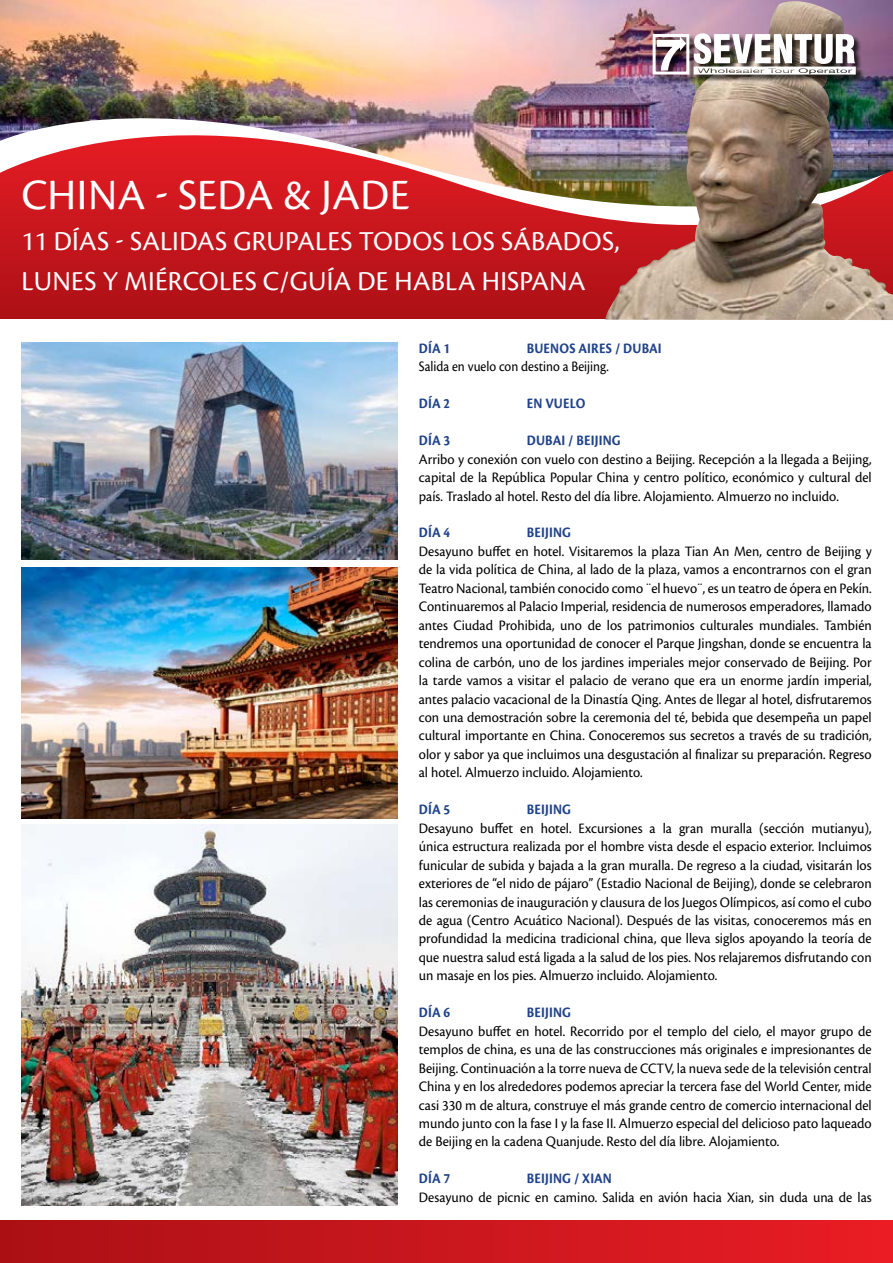
<style>
.page{position:relative;width:893px;height:1263px;background:#fff}
.page>*{position:absolute;margin:0;border:0;box-sizing:border-box;transform-origin:0 0}
.t1{font:45px "Cronos Pro";color:#fff}
.t2{font:28.5px "Cronos Pro";letter-spacing:.01em;color:#fff}
.t3{font:15px/18.5px "Cronos Pro";color:#000;text-align:justify;scale:.95 1}
.t4{font:700 15px "Cronos Pro";letter-spacing:.01em;color:#20438b;scale:.9 1}
.t5{font:15px "Cronos Pro";color:#000;scale:.9 1}
</style>
<div class="page">
<div style="left:0;top:125px;width:893px;height:194px;background:#b21117"></div>
<svg style="left:0;top:208px;width:605px;height:67px;fill:#c4161c"></svg>
<img style="left:0;top:0;width:893px;height:208px">
<div style="left:0;top:1220px;width:893px;height:43px;background:linear-gradient(to right,#ab1016,#ea1d25)"></div>
<img style="left:21px;top:342px;width:377px;height:217px">
<img style="left:21px;top:825px;width:377px;height:380px">
<img style="left:21px;top:568px;width:377px;height:251px">
<img style="left:605px;top:1px;width:288px;height:319px">
<div style="left:653px;top:34px;width:211px;height:49px;background:#000;opacity:.77"></div>
<div style="left:653px;top:34px;width:36px;height:41px;border:3px solid #fff"></div>
<svg style="left:657px;top:37px;width:29px;height:33px"></svg>
<img style="left:694px;top:33px;width:162px;height:42px">
<h1 class="t1" style="left:21px;top:170px;width:78px">china</h1>
<h1 class="t1" style="left:155px;top:170px;width:48px">- seda</h1>
<h1 class="t1" style="left:283px;top:170px;width:62px">&amp; jade</h1>
<h2 class="t2" style="left:21px;top:225px;width:165px">11 días - salidas</h2>
<h2 class="t2" style="left:233px;top:225px;width:144px">grupales todos</h2>
<h2 class="t2" style="left:451px;top:225px;width:98px">los sábados</h2>
<h2 class="t2" style="left:615px;top:225px;width:6px">,</h2>
<h2 class="t2" style="left:21px;top:265px;width:46px">lunes</h2>
<h2 class="t2" style="left:103px;top:265px;width:413px">y mi ércoles c/guía de habla hispana</h2>
<p class="t4" style="left:419px;top:340px;width:36px">DÍA 1</p>
<p class="t4" style="left:527px;top:340px;width:151px">BUENOS AIRES / DUBAI</p>
<p class="t5" style="left:419px;top:358px;width:212px">Salida en vuelo con destino a Beijing.</p>
<p class="t4" style="left:419px;top:395px;width:36px">DÍA 2</p>
<p class="t4" style="left:527px;top:395px;width:66px">EN VUELO</p>
<p class="t4" style="left:419px;top:432px;width:36px">DÍA 3</p>
<p class="t4" style="left:527px;top:432px;width:106px">DUBAI / BEIJING</p>
<p class="t3" style="left:419px;top:450px;width:478px">Arribo y conexión con vuelo con destino a Beijing. Recepción a la llegada a Beijing, capital de la República Popular China y centro político, económico y cultural del país. Traslado al hotel. Resto del día libre. Alojamiento. Almuerzo no incluido.</p>
<p class="t4" style="left:419px;top:524px;width:67px">DÍA 4 B</p>
<p class="t4" style="left:534px;top:524px;width:42px">EIJING</p>
<p class="t3" style="left:419px;top:542px;width:478px">Desayuno buffet en hotel. Visitaremos la plaza Tian An Men, centro de Beijing y de la vida política de China, al lado de la plaza, vamos a encontrarnos con el gran Teatro Nacional, también conocido como ¨el huevo¨, es un teatro de ópera en Pekín.<br>Continuaremos al Palacio Imperial, residencia de numerosos emperadores, llamado antes Ciudad Prohibida, uno de los patrimonios culturales mundiales. También tendremos una oportunidad de conocer el Parque Jingshan, donde se encuentra la colina de carbón, uno de los jardines imperiales mejor conservado de Beijing. Por la tarde vamos a visitar el palacio de verano que era un enorme jardín imperial, antes palacio vacacional de la Dinastía Qing. Antes de llegar al hotel, disfrutaremos con una demostración sobre la ceremonia del té, bebida que desempeña un papel cultural importante en China. Conoceremos sus secretos a través de su tradición, olor y sabor ya que incluimos una desgustación al finalizar su preparación. Regreso al hotel. Almuerzo incluido. Alojamiento.</p>
<p class="t4" style="left:419px;top:801px;width:67px">DÍA 5 B</p>
<p class="t4" style="left:534px;top:801px;width:42px">EIJING</p>
<p class="t3" style="left:419px;top:819px;width:478px">Desayuno buffet en hotel. Excursiones a la gran muralla (sección mutianyu), única estructura realizada por el hombre vista desde el espacio exterior. Incluimos funicular de subida y bajada a la gran muralla. De regreso a la ciudad, visitarán los exteriores de “el nido de pájaro” (Estadio Nacional de Beijing), donde se celebraron las ceremonias de inauguración y clausura de los Juegos Olímpicos, así como el cubo de agua (Centro Acuático Nacional). Después de las visitas, conoceremos más en profundidad la medicina tradicional china, que lleva siglos apoyando la teoría de que nuestra salud está ligada a la salud de los pies. Nos relajaremos disfrutando con un masaje en los pies. Almuerzo incluido. Alojamiento.</p>
<p class="t4" style="left:419px;top:1004px;width:36px">DÍA 6</p>
<p class="t4" style="left:527px;top:1004px;width:51px">BEIJING</p>
<p class="t3" style="left:419px;top:1022px;width:478px">Desayuno buffet en hotel. Recorrido por el templo del cielo, el mayor grupo de templos de china, es una de las construcciones más originales e impresionantes de Beijing. Continuación a la torre nueva de CCTV, la nueva sede de la televisión central China y en los alrededores podemos apreciar la tercera fase del World Center, mide casi 330 m de altura, construye el más grande centro de comercio internacional del mundo junto con la fase I y la fase II. Almuerzo especial del delicioso pato laqueado de Beijing en la cadena Quanjude. Resto del día libre. Alojamiento.</p>
<p class="t4" style="left:419px;top:1170px;width:36px">DÍA 7</p>
<p class="t4" style="left:527px;top:1170px;width:96px">BEIJING / XIAN</p>
<p class="t3" style="left:419px;top:1188px;width:478px">Desayuno de picnic en camino. Salida en avión hacia Xian, sin duda una de las</p>
</div>
